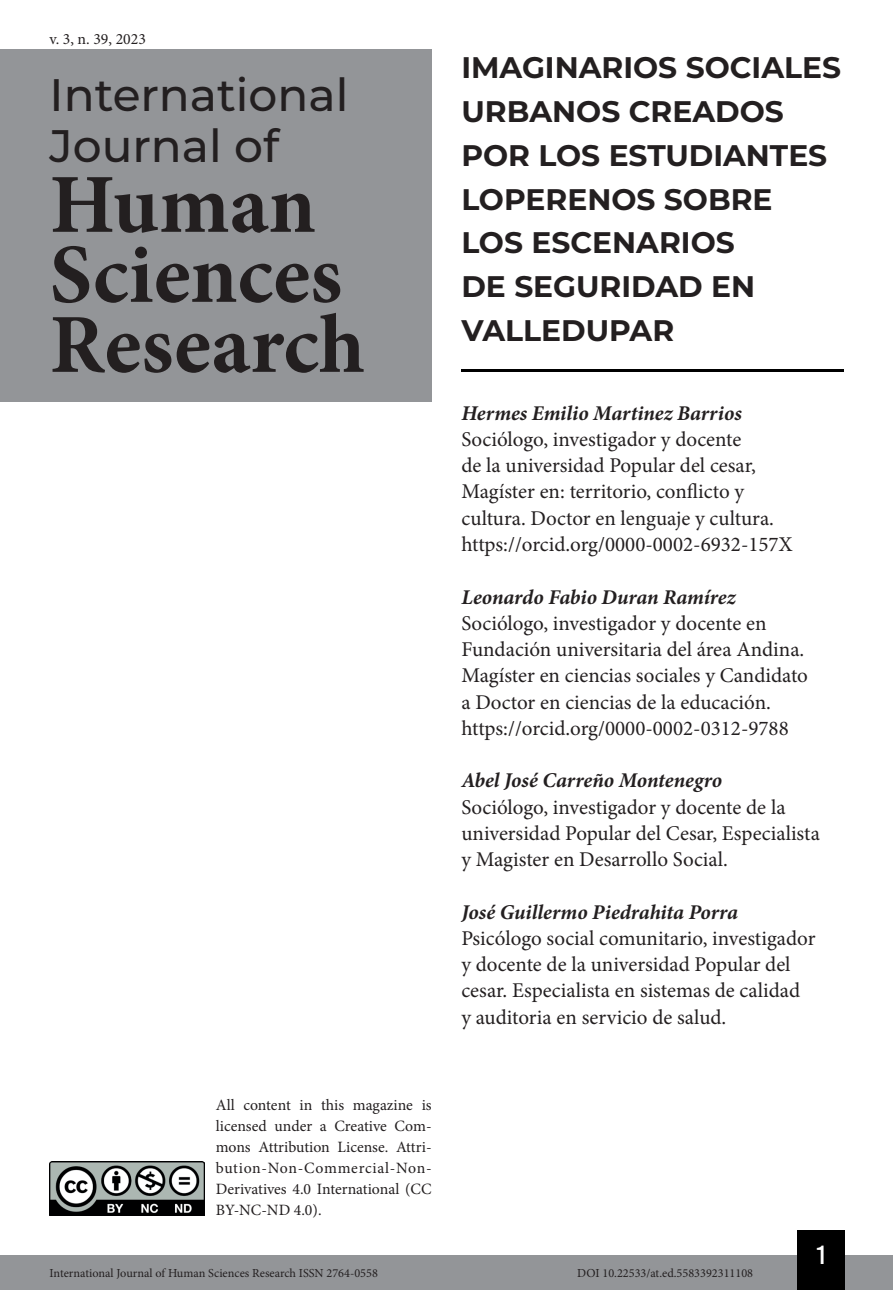
<style>
.page{position:relative;width:893px;height:1290px;background:#fff}
.page>*{position:absolute;margin:0;border:0;box-sizing:border-box;transform-origin:0 0}
.t1{font:700 84px/70px "Minion Pro";color:#231f20}
.t2{font:500 45.5px/50.8px "Montserrat";color:#231f20}
.Título_Artigo{font:700 29.75px/43.8px "Montserrat";color:#231f20}
.t3{font:26.25px "Bebas Kai";color:#fff}
.Infos_autor{font:21px/26.2px "Minion Pro";color:#231f20}
.Autor{font:italic 700 21px "Minion Pro";letter-spacing:-.005em;color:#231f20}
.t4{font:15.75px/21px "Minion Pro";color:#231f20;text-align:justify}
.t5{font:12.25px "Minion Pro";color:#231f20}
</style>
<div class="page">
<div style="left:0;top:1255px;width:893px;height:35px;background:#939598"></div>
<div style="left:797px;top:1230px;width:48px;height:60px;background:#000"></div>
<img style="left:50px;top:1161px;width:154px;height:54px">
<div style="left:0;top:50px;width:432px;height:352px;background:#939598"></div>
<hr style="left:461px;top:370px;width:382px;height:2px;background:#000">
<p class="t4" style="left:50px;top:28px;width:98px">v. 3, n. 39, 2023</p>
<h2 class="t2" style="left:50px;top:68px;width:300px">International<br>Journal of</h2>
<h1 class="t1" style="left:50px;top:169px;width:317px">Human<br>Sciences<br>Research</h1>
<p class="t4" style="left:216px;top:1095px;width:217px">All content in this magazine is licensed under a Creative Com&shy;mons Attribution License. Attri&shy;bution-Non-Commercial-Non-Derivatives 4.0 International (CC BY-NC-ND 4.0).</p>
<p class="Título_Artigo" style="left:461px;top:44px;width:381px">IMAGINARIOS SOCIALES<br>URBANOS CREADOS<br>POR LOS ESTUDIANTES<br>LOPERENOS SOBRE<br>LOS ESCENARIOS<br>DE SEGURIDAD EN<br>VALLEDUPAR</p>
<p class="Autor" style="left:461px;top:398px;width:282px">Hermes Emilio Martinez Barrios</p>
<p class="Infos_autor" style="left:461px;top:426px;width:314px">Sociólogo, investigador y docente<br>de la universidad Popular del cesar, Magíster en: territorio, conflicto y cultura. Doctor en lenguaje y cultura.</p>
<p class="Infos_autor" style="left:461px;top:531px;width:333px">https://orcid.org/0000-0002-6932-157X</p>
<p class="Autor" style="left:461px;top:582px;width:276px">Leonardo Fabio Duran Ramírez</p>
<p class="Infos_autor" style="left:461px;top:610px;width:348px">Sociólogo, investigador y docente en Fundación universitaria del área Andina.<br>Magíster en ciencias sociales y Candidato a Doctor en ciencias de la educación.</p>
<p class="Infos_autor" style="left:461px;top:715px;width:329px">https://orcid.org/0000-0002-0312-9788</p>
<p class="Autor" style="left:461px;top:765px;width:262px">Abel José Carreño Montenegro</p>
<p class="Infos_autor" style="left:461px;top:794px;width:360px">Sociólogo, investigador y docente de la universidad Popular del Cesar, Especialista y Magister en Desarrollo Social.</p>
<p class="Autor" style="left:461px;top:897px;width:278px">José Guillermo Piedrahita Porra</p>
<p class="Infos_autor" style="left:461px;top:925px;width:356px">Psicólogo social comunitario, investigador y docente de la universidad Popular del cesar. Especialista en sistemas de calidad<br>y auditoria en servicio de salud.</p>
<p class="t3" style="left:817px;top:1241px;width:10px">1</p>
<p class="t5" style="left:50px;top:1265px;width:330px">International Journal of Human Sciences Research ISSN 2764-0558</p>
<p class="t5" style="left:577px;top:1265px;width:177px">DOI 10.22533/at.ed.5583392311108</p>
</div>
